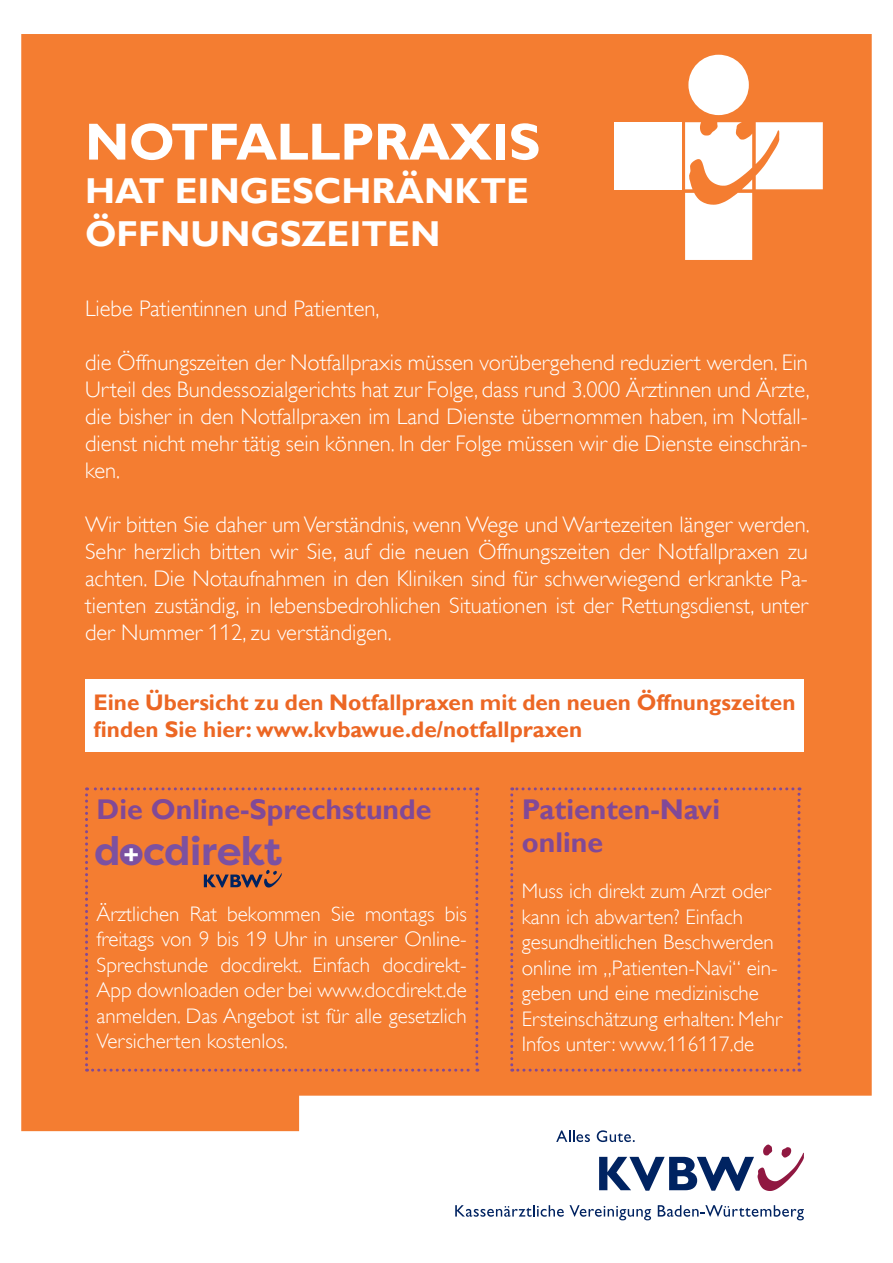
<style>
.page{position:relative;width:893px;height:1263px;background:#fff}
.page>*{position:absolute;margin:0;border:0;box-sizing:border-box;transform-origin:0 0}
.t1{font:700 52.5px "Gill Alt One";letter-spacing:-.01em;color:#fff}
.t2{font:700 40.05px "Filson Pro";letter-spacing:-.01em;color:#7c51a1}
.t3{font:700 36px "Gill Alt One";color:#fff}
.t4{font:700 28.5px "Gill Alt One";color:#814997}
.t5{font:300 22.5px/27px "Gill Alt One";color:#fff;text-align:justify}
.t6{font:700 22.5px/27px "Gill Alt One";color:#ec6724}
.t7{font:300 21px/25.5px "Gill Alt One";color:#fff;text-align:justify}
.s1{font-size:26.7px;color:#fff}
</style>
<div class="page">
<div style="left:21px;top:34px;width:851px;height:1097px;background:#f47d31"></div>
<svg style="left:685px;top:122px;width:138px;height:138px"></svg>
<div style="left:614px;top:122px;width:68px;height:67px;background:#fff"></div>
<div style="left:688px;top:55px;width:61px;height:60px;background:#fff;border-radius:50%"></div>
<svg style="left:455px;top:1205px;width:196px;height:15px"></svg>
<svg style="left:658px;top:1205px;width:146px;height:15px"></svg>
<svg style="left:556px;top:1130px;width:34px;height:12px"></svg>
<svg style="left:597px;top:1130px;width:207px;height:61px"></svg>
<div style="left:510px;top:787px;width:290px;height:284px;background:#f47d31"></div>
<div style="left:85px;top:787px;width:393px;height:284px;background:#f47d31"></div>
<div style="left:85px;top:679px;width:719px;height:73px;background:#fff"></div>
<p class="t1" style="left:85px;top:111px;width:457px">NOTFALLPRAXIS</p>
<p class="t3" style="left:85px;top:170px;width:446px">HAT EINGESCHRÄNKTE</p>
<p class="t3" style="left:85px;top:213px;width:357px">ÖFFNUNGSZEITEN</p>
<p class="t5" style="left:85px;top:295px;width:296px">Liebe Patientinnen und Patienten,</p>
<p class="t5" style="left:85px;top:349px;width:726px">die Öffnungszeiten der Notfallpraxis müssen vorübergehend reduziert werden. Ein Urteil des Bundessozialgerichts hat zur Folge, dass rund 3.000 Ärztinnen und Ärzte, die bisher in den Notfallpraxen im Land Dienste übernommen haben, im Notfall&shy;dienst nicht mehr tätig sein können. In der Folge müssen wir die Dienste einschrän&shy;ken.</p>
<p class="t5" style="left:85px;top:511px;width:726px">Wir bitten Sie daher um Verständnis, wenn Wege und Wartezeiten länger werden.<br>Sehr herzlich bitten wir Sie, auf die neuen Öffnungszeiten der Notfallpraxen zu achten. Die Notaufnahmen in den Kliniken sind für schwerwiegend erkrankte Pa&shy;tienten zuständig, in lebensbedrohlichen Situationen ist der Rettungsdienst, unter der Nummer 112, zu verständigen.</p>
<p class="t6" style="left:94px;top:688px;width:703px">Eine Übersicht zu den Notfallpraxen mit den neuen Öffnungszeiten finden Sie hier: www.kvbawue.de/notfallpraxen</p>
<p class="t4" style="left:97px;top:792px;width:337px">Die Online-Sprechstunde</p>
<p class="t2" style="left:94px;top:826px;width:190px">do<span class="s1">+</span> cdirekt</p>
<p class="t7" style="left:97px;top:901px;width:372px">Ärztlichen Rat bekommen Sie montags bis freitags von 9 bis 19 Uhr in unserer Online-Sprechstunde docdirekt. Einfach docdirekt-App downloaden oder bei www.docdirekt.de anmelden. Das Angebot ist für alle gesetzlich Versicherten kostenlos.</p>
<p class="t4" style="left:522px;top:792px;width:200px">Patienten-Navi</p>
<p class="t4" style="left:522px;top:825px;width:83px">online</p>
<p class="t7" style="left:522px;top:878px;width:262px;text-align:left">Muss ich direkt zum Arzt oder kann ich abwarten? Einfach gesundheitlichen Beschwerden online im „Patienten-Navi“ ein&shy;geben und eine medizinische<br>Ersteinschätzung erhalten: Mehr<br>Infos unter: www.116117.de</p>
</div>
